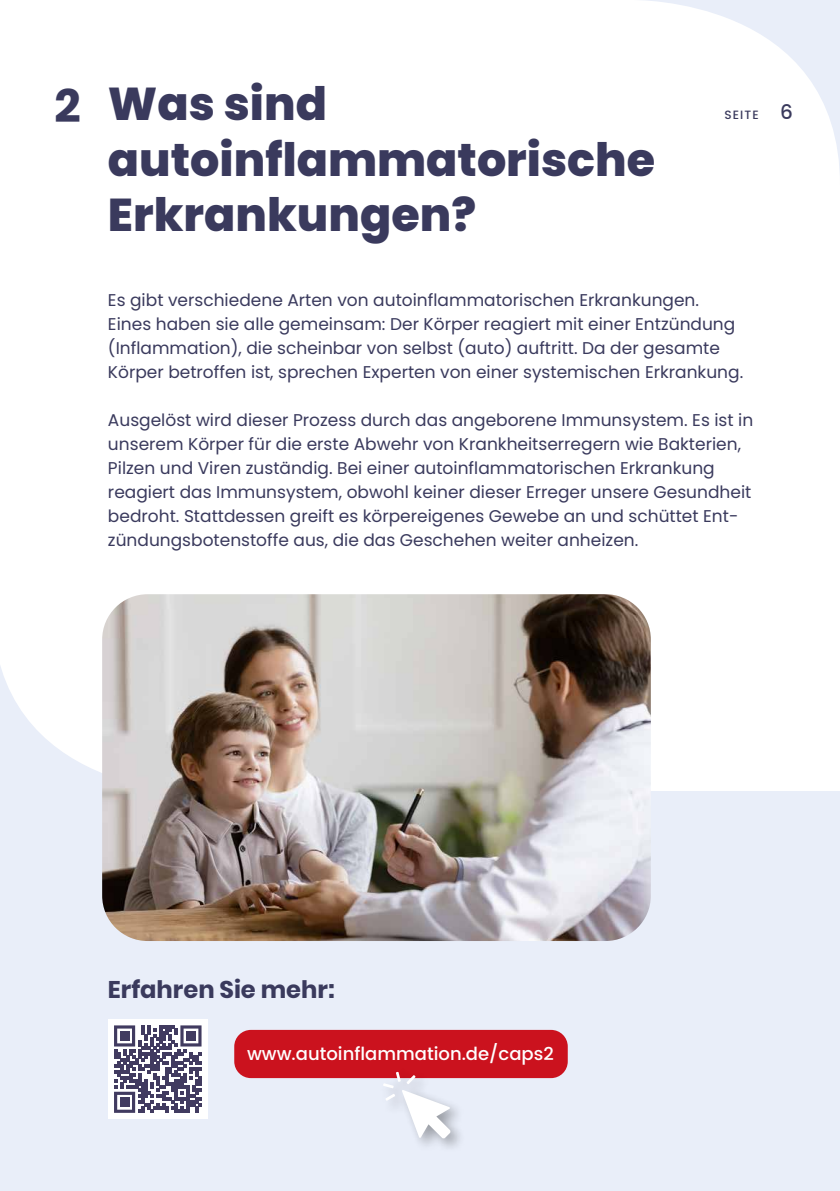
<style>
.page{position:relative;width:840px;height:1191px;background:#fff}
.page>*{position:absolute;margin:0;border:0;box-sizing:border-box;transform-origin:0 0}
.t1{font:700 46.4px "Poppins";color:#3a3a5d}
.t2{font:800 46px/55.2px "Poppins";color:#3a3a5d}
.t3{font:700 24.2px "Poppins";color:#3a3a5d}
.t4{font:500 18px "Poppins";color:#fff}
.t5{font:17px/24px "Poppins";color:#3a3a5d}
.t6{font:500 12px "Poppins";letter-spacing:.1em;color:#3a3a5d}
.s1{font-size:20px}
</style>
<div class="page">
<div style="left:0;top:791px;width:839px;height:400px;background:#e9eef9"></div>
<svg style="left:0;top:666px;width:102px;height:125px"></svg>
<div style="left:234px;top:1030px;width:333px;height:48px;background:#cb121e;border-radius:17px"></div>
<img style="left:102px;top:594px;width:548px;height:347px">
<svg style="left:645px;top:0;width:194px;height:159px"></svg>
<div style="left:379px;top:1068px;width:87px;height:86px;background:#000;opacity:.33"></div>
<svg style="left:383px;top:1071px;width:67px;height:67px"></svg>
<div style="left:108px;top:1019px;width:99px;height:99px;background:#fff"></div>
<svg style="left:114px;top:1025px;width:87px;height:87px"></svg>
<div style="left:120px;top:1031px;width:9px;height:9px;background:#413b60"></div>
<div style="left:186px;top:1031px;width:9px;height:9px;background:#413b60"></div>
<div style="left:120px;top:1097px;width:9px;height:9px;background:#413b60"></div>
<h1 class="t1" style="left:54px;top:79px;width:28px">2</h1>
<h2 class="t2" style="left:108px;top:77px;width:548px">Was sind autoinflammatorische<br>Erkrankungen?</h2>
<p class="t6" style="left:724px;top:105px;width:70px">SEITE <span class="s1">6</span></p>
<p class="t5" style="left:108px;top:288px;width:636px">Es gibt verschiedene Arten von autoinflammatorischen Erkrankungen.<br>Eines haben sie alle gemeinsam: Der Körper reagiert mit einer Entzündung (Inflammation), die scheinbar von selbst (auto) auftritt. Da der gesamte Körper betroffen ist, sprechen Experten von einer systemischen Erkrankung.</p>
<p class="t5" style="left:108px;top:408px;width:646px">Ausgelöst wird dieser Prozess durch das angeborene Immunsystem. Es ist in unserem Körper für die erste Abwehr von Krankheitserregern wie Bakterien, Pilzen und Viren zuständig. Bei einer autoinflammatorischen Erkrankung reagiert das Immunsystem, obwohl keiner dieser Erreger unsere Gesundheit bedroht. Stattdessen greift es körpereigenes Gewebe an und schüttet Ent&shy;zündungsbotenstoffe aus, die das Geschehen weiter anheizen.</p>
<h3 class="t3" style="left:108px;top:975px;width:228px">Erfahren Sie mehr:</h3>
<p class="t4" style="left:247px;top:1040px;width:308px">www.autoinflammation.de/caps2</p>
</div>
